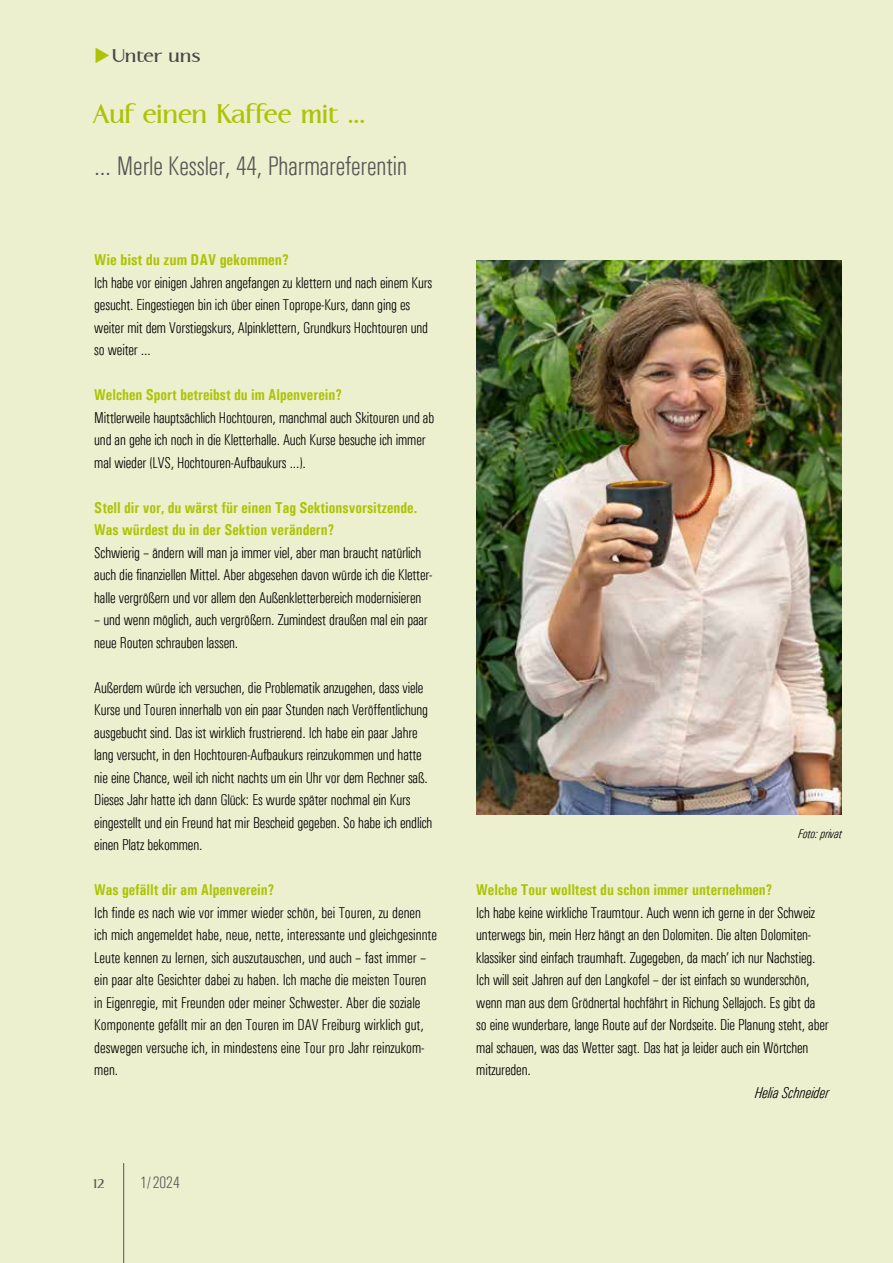
<style>
.page{position:relative;width:893px;height:1263px;background:#ecf0cf}
.page>*{position:absolute;margin:0;border:0;box-sizing:border-box;transform-origin:0 0}
.t1{font:700 34.5px "Aperto";letter-spacing:-.01em;color:#aec306;scale:.95 1}
.t2{font:300 condensed 27px "Univers";letter-spacing:-.005em;color:#565655;scale:.95 1}
.t3{font:700 24px "Aperto";color:#484847}
.t4{font:300 condensed 16.5px "Univers";color:#565655}
.t5{font:700 16.5px "Aperto";color:#565655}
.t6{font:300 condensed 15.75px/22.5px "Univers";letter-spacing:-.01em;color:#000;scale:.96 1}
.t7{font:700 15.75px/22.5px "Univers Condensed";color:#aec306;scale:.96 1}
.t8{font:700 15.75px "Univers Condensed";color:#aec306}
.t9{font:italic 300 condensed 15.75px "Univers";letter-spacing:-.01em;color:#000}
.t10{font:italic 300 condensed 12.75px "Univers";letter-spacing:-.02em;color:#000}
.s1{color:#aec306}
</style>
<div class="page">
<hr style="left:123px;top:1163px;width:1px;height:100px;background:#565655">
<img style="left:477px;top:260px;width:365px;height:554px">
<h3 class="t3" style="left:94px;top:40px;width:108px"><span class="s1">◆</span>Unter uns</h3>
<h1 class="t1" style="left:94px;top:91px;width:288px">Auf einen Kaffee mit ...</h1>
<h2 class="t2" style="left:94px;top:150px;width:331px">… Merle Kessler, 44, Pharmareferentin</h2>
<p class="t8" style="left:94px;top:250px;width:196px">Wie bist du zum DAV gekommen?</p>
<p class="t6" style="left:94px;top:271px;width:354px">Ich habe vor einigen Jahren angefangen zu klettern und nach einem Kurs gesucht. Eingestiegen bin ich über einen Toprope-Kurs, dann ging es weiter mit dem Vorstiegskurs, Alpinklettern, Grundkurs Hochtouren und so weiter …</p>
<p class="t7" style="left:94px;top:383px;width:260px">Welchen Sport betreibst du im Alpenverein?</p>
<p class="t6" style="left:94px;top:406px;width:356px">Mittlerweile hauptsächlich Hochtouren, manchmal auch Skitouren und ab und an gehe ich noch in die Kletterhalle. Auch Kurse besuche ich immer mal wieder (LVS, Hochtouren-Aufbaukurs ...).</p>
<p class="t7" style="left:94px;top:496px;width:338px">Stell dir vor, du wärst für einen Tag Sektionsvorsitzende.<br>Was würdest du in der Sektion verändern?</p>
<p class="t6" style="left:94px;top:541px;width:354px">Schwierig – ändern will man ja immer viel, aber man braucht natürlich auch die finanziellen Mittel. Aber abgesehen davon würde ich die Kletter&shy;halle vergrößern und vor allem den Außenkletterbereich modernisieren</p>
<p class="t6" style="left:94px;top:609px;width:349px">– und wenn möglich, auch vergrößern. Zumindest draußen mal ein paar neue Routen schrauben lassen.</p>
<p class="t6" style="left:94px;top:676px;width:354px">Außerdem würde ich versuchen, die Problematik anzugehen, dass viele Kurse und Touren innerhalb von ein paar Stunden nach Veröffentlichung ausgebucht sind. Das ist wirklich frustrierend. Ich habe ein paar Jahre lang versucht, in den Hochtouren-Aufbaukurs reinzukommen und hatte nie eine Chance, weil ich nicht nachts um ein Uhr vor dem Rechner saß.<br>Dieses Jahr hatte ich dann Glück: Es wurde später nochmal ein Kurs eingestellt und ein Freund hat mir Bescheid gegeben. So habe ich endlich einen Platz bekommen.</p>
<p class="t7" style="left:94px;top:878px;width:189px">Was gefällt dir am Alpenverein?</p>
<p class="t6" style="left:94px;top:901px;width:359px">Ich finde es nach wie vor immer wieder schön, bei Touren, zu denen ich mich angemeldet habe, neue, nette, interessante und gleichgesinnte Leute kennen zu lernen, sich auszutauschen, und auch – fast immer – ein paar alte Gesichter dabei zu haben. Ich mache die meisten Touren in Eigenregie, mit Freunden oder meiner Schwester. Aber die soziale Komponente gefällt mir an den Touren im DAV Freiburg wirklich gut, deswegen versuche ich, in mindestens eine Tour pro Jahr reinzukom&shy;men.</p>
<p class="t5" style="left:94px;top:1172px;width:13px">12</p>
<p class="t4" style="left:140px;top:1172px;width:41px">1/ 2024</p>
<p class="t10" style="left:798px;top:826px;width:45px">Foto: privat</p>
<p class="t7" style="left:476px;top:878px;width:310px">Welche Tour wolltest du schon immer unternehmen?</p>
<p class="t6" style="left:476px;top:901px;width:369px">Ich habe keine wirkliche Traumtour. Auch wenn ich gerne in der Schweiz unterwegs bin, mein Herz hängt an den Dolomiten. Die alten Dolomiten&shy;klassiker sind einfach traumhaft. Zugegeben, da mach’ ich nur Nachstieg.<br>Ich will seit Jahren auf den Langkofel – der ist einfach so wunderschön, wenn man aus dem Grödnertal hochfährt in Richung Sellajoch. Es gibt da so eine wunderbare, lange Route auf der Nordseite. Die Planung steht, aber mal schauen, was das Wetter sagt. Das hat ja leider auch ein Wörtchen mitzureden.</p>
<p class="t9" style="left:755px;top:1083px;width:76px">Helia Schneider</p>
</div>
